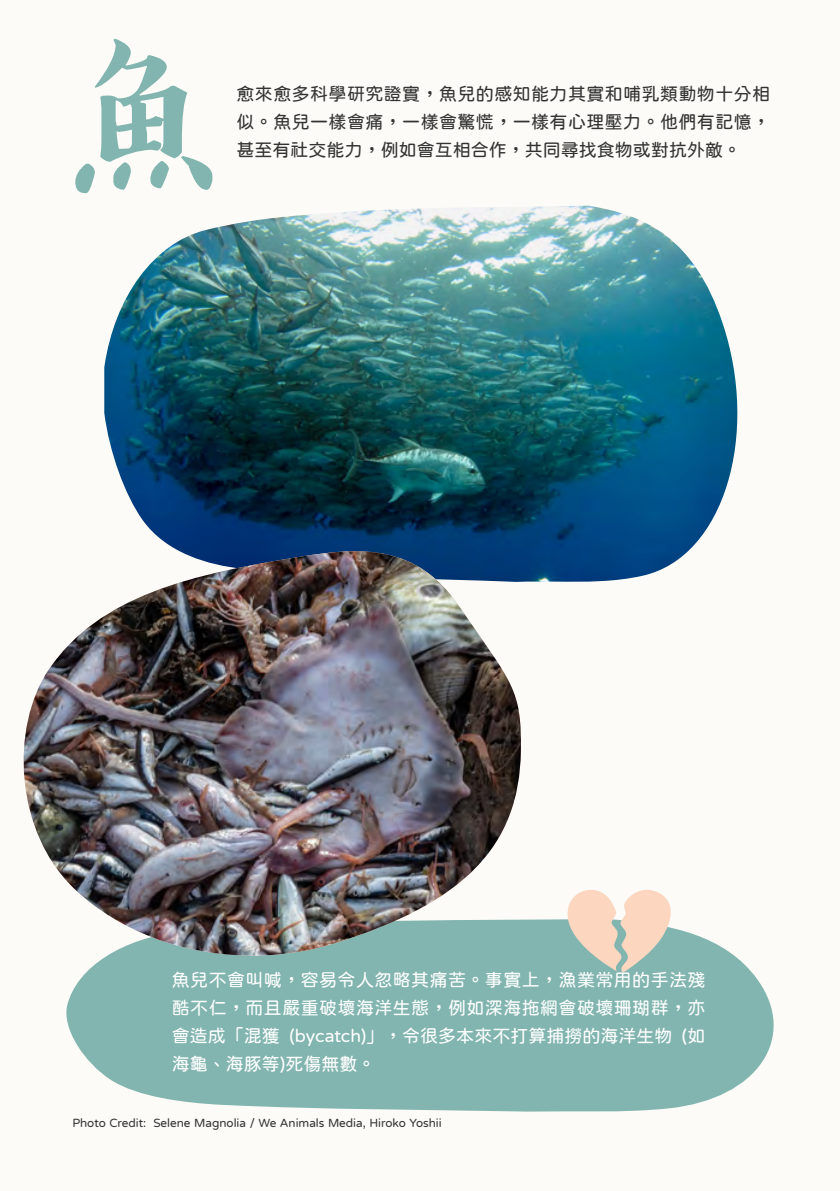
<style>
.page{position:relative;width:840px;height:1191px;background:#fff}
.page>*{position:absolute;margin:0;border:0;box-sizing:border-box;transform-origin:0 0}
.t1{font:200px "Hanyi Senty Tang";color:#82b5b0}
.t2{font:18px/28px "jf openhuninn 1.1";color:#fff;text-align:justify}
.t3{font:18px/28px "jf openhuninn 1.1";letter-spacing:.02em;color:#333}
.t4{font:18px "jf openhuninn 1.1";color:#333}
.t5{font:12px "jf openhuninn 1.1";color:#333}
</style>
<div class="page">
<div style="left:0;top:0;width:839px;height:1191px;background:#fcfbf7"></div>
<img style="left:104px;top:206px;width:634px;height:376px">
<svg style="left:66px;top:919px;width:708px;height:193px;background:#8fbcb7"></svg>
<svg style="left:66px;top:544px;width:455px;height:427px;background:#729faa"></svg>
<img style="left:23px;top:551px;width:498px;height:404px">
<svg style="left:560px;top:889px;width:115px;height:83px;background:#d6d0c1"></svg>
<h1 class="t1" style="left:56px;top:-4px;width:177px">魚</h1>
<p class="t3" style="left:236px;top:80px;width:535px">愈來愈多科學研究證實，魚兒的感知能力其實和哺乳類動物十分相似。魚兒一樣會痛，一樣會驚慌，一樣有心理壓力。他們有記憶，</p>
<p class="t4" style="left:236px;top:138px;width:505px">甚至有社交能力，例如會互相合作，共同尋找食物或對抗外敵。</p>
<p class="t2" style="left:172px;top:965px;width:535px">魚兒不會叫喊，容易令人忽略其痛苦。事實上，漁業常用的手法殘酷不仁，而且嚴重破壞海洋生態，例如深海拖網會破壞珊瑚群，亦會造成「混獲 (bycatch)」，令很多本來不打算捕撈的海洋生物 (如海龜、海豚等)死傷無數。</p>
<p class="t5" style="left:72px;top:1115px;width:371px">Photo Credit: Selene Magnolia / We Animals Media, Hiroko Yoshii</p>
</div>
